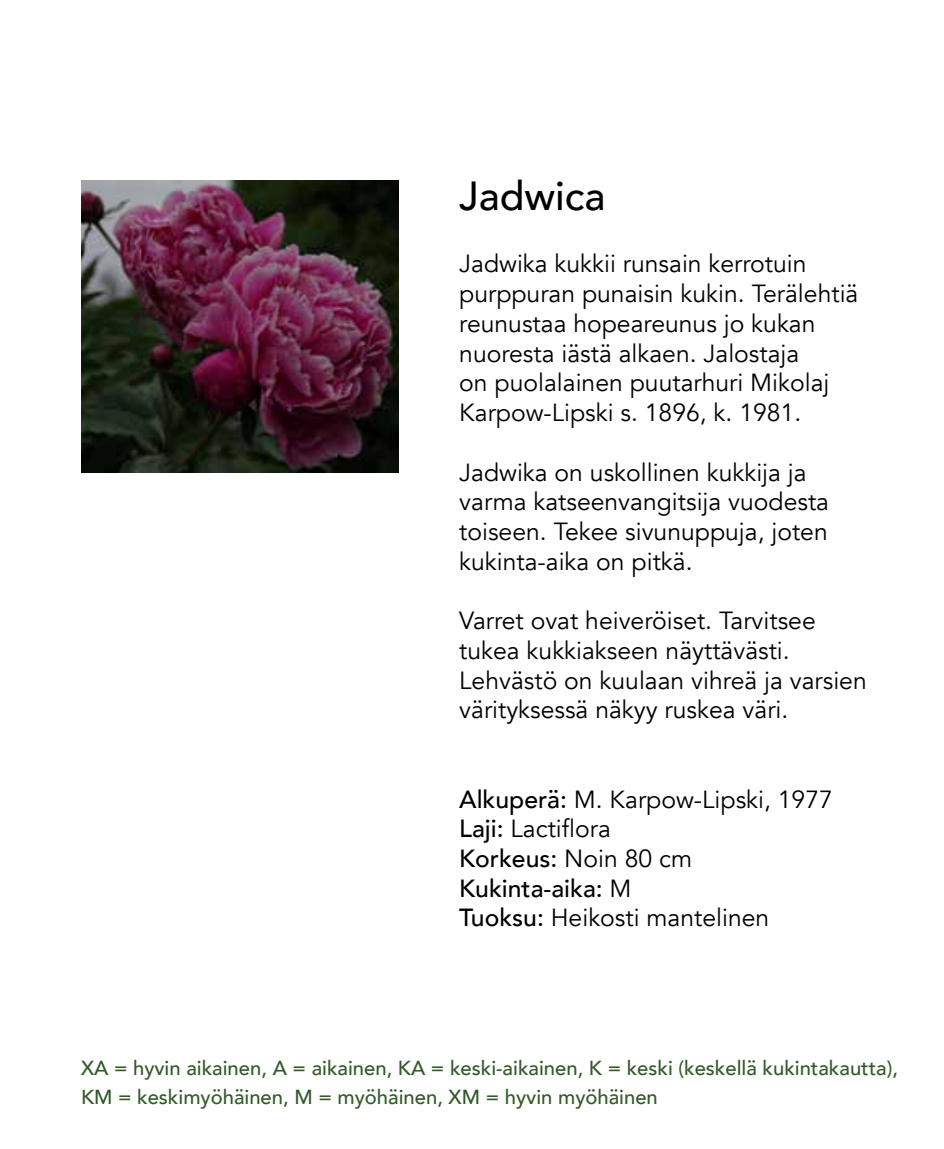
<style>
.page{position:relative;width:944px;height:1149px;background:#fff}
.page>*{position:absolute;margin:0;border:0;box-sizing:border-box;transform-origin:0 0}
.t1{font:500 40.5px "Avenir";color:#000}
.t2{font:24.75px/29.7px "Avenir";color:#000}
.t3{font:500 20.25px/29.2px "Avenir";color:#325a29}
.s1{font-weight:500}
</style>
<div class="page">
<img style="left:81px;top:180px;width:318px;height:292px">
<h1 class="t1" style="left:459px;top:161px;width:148px">Jadwica</h1>
<p class="t2" style="left:459px;top:249px;width:401px">Jadwika kukkii runsain kerrotuin purppuran punaisin kukin. Terälehtiä reunustaa hopeareunus jo kukan nuoresta iästä alkaen. Jalostaja<br>on puolalainen puutarhuri Mikolaj Karpow-Lipski s. 1896, k. 1981.</p>
<p class="t2" style="left:459px;top:457px;width:371px">Jadwika on uskollinen kukkija ja varma katseenvangitsija vuodesta toiseen. Tekee sivunuppuja, joten kukinta-aika on pitkä.</p>
<p class="t2" style="left:459px;top:606px;width:409px">Varret ovat heiveröiset. Tarvitsee tukea kukkiakseen näyttävästi.<br>Lehvästö on kuulaan vihreä ja varsien värityksessä näkyy ruskea väri.</p>
<p class="t2" style="left:459px;top:784px;width:375px"><span class="s1">Alkuperä:</span> M. Karpow-Lipski, 1977<br><span class="s1">Laji:</span> Lactiflora<br><span class="s1">Korkeus:</span> Noin 80 cm<br><span class="s1">Kukinta-aika:</span> M<br><span class="s1">Tuoksu:</span> Heikosti mantelinen</p>
<p class="t3" style="left:81px;top:1051px;width:818px">XA = hyvin aikainen, A = aikainen, KA = keski-aikainen, K = keski (keskellä kukintakautta),<br>KM = keskimyöhäinen, M = myöhäinen, XM = hyvin myöhäinen</p>
</div>
